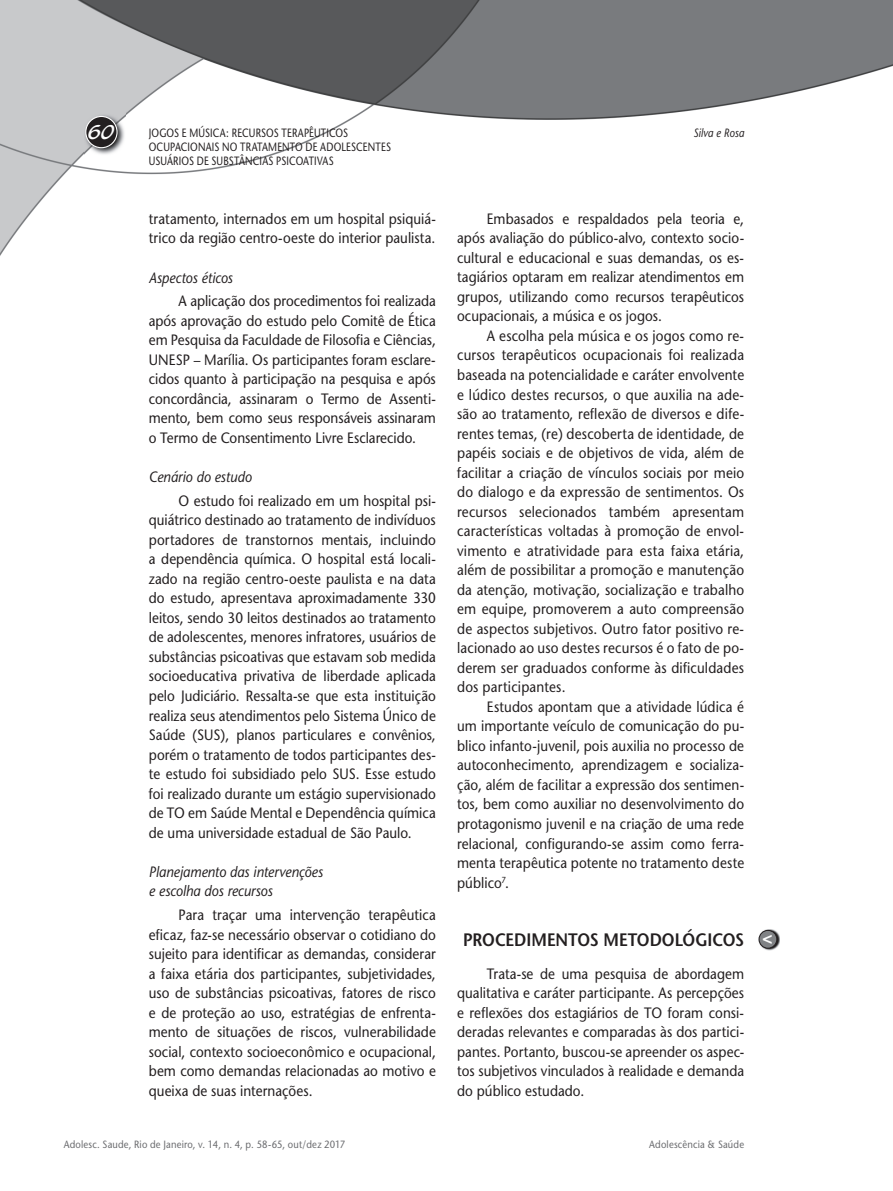
<style>
.page{position:relative;width:893px;height:1191px;background:#fff}
.page>*{position:absolute;margin:0;border:0;box-sizing:border-box;transform-origin:0 0}
.t1{font:21px "Blacklight D";color:#fff}
.t2{font:600 18px "Stone Sans";letter-spacing:-.005em;color:#231f20;scale:.9 1}
.t3{font:700 17.25px "Helvetica";color:#fff}
.t4{font:15px/19.5px "Stone Sans";color:#231f20;text-align:justify;scale:.9 1}
.t5{font:italic 15px/19.5px "Stone Sans";color:#231f20;scale:.9 1}
.t6{font:12px/14.4px "Stone Sans";letter-spacing:.02em;color:#231f20;scale:.8 1}
.t7{font:italic 12px "Stone Sans";color:#231f20;scale:.85 1}
.t8{font:10.5px "Stone Sans";letter-spacing:.02em;color:#6c6d70;scale:.9 1}
</style>
<div class="page">
<img style="left:0;top:0;width:893px;height:256px">
<img style="left:84px;top:114px;width:41px;height:42px">
<div style="left:86px;top:116px;width:31px;height:32px;background:#231f20;border-radius:50%"></div>
<div style="left:85px;top:116px;width:33px;height:32px;border:1px solid #fff;border-radius:50%"></div>
<img style="left:759px;top:929px;width:21px;height:21px">
<div style="left:759px;top:930px;width:18px;height:18px;background:#808285;border-radius:50%"></div>
<div style="left:759px;top:930px;width:18px;height:18px;border:1px solid #231f20;border-radius:50%"></div>
<h1 class="t1" style="left:88px;top:119px;width:28px">60</h1>
<p class="t6" style="left:149px;top:125px;width:251px">JOGOS E MÚSICA: RECURSOS TERAPÊUTICOS</p>
<p class="t7" style="left:693px;top:125px;width:61px">Silva e Rosa</p>
<p class="t6" style="left:149px;top:140px;width:304px">OCUPACIONAIS NO TRATAMENTO DE ADOLESCENTES<br>USUÁRIOS DE SUBSTÂNCIAS PSICOATIVAS</p>
<p class="t4" style="left:149px;top:209px;width:320px">tratamento, internados em um hospital psiquiá&shy;trico da região centro-oeste do interior paulista.</p>
<p class="t5" style="left:149px;top:267px;width:95px">Aspectos éticos</p>
<p class="t4" style="left:149px;top:291px;width:320px;text-indent:30px">A aplicação dos procedimentos foi realizada após aprovação do estudo pelo Comitê de Ética em Pesquisa da Faculdade de Filosofia e Ciências, UNESP – Marília. Os participantes foram esclare&shy;cidos quanto à participação na pesquisa e após concordância, assinaram o Termo de Assenti&shy;mento, bem como seus responsáveis assinaram o Termo de Consentimento Livre Esclarecido.</p>
<p class="t5" style="left:149px;top:467px;width:116px">Cenário do estudo</p>
<p class="t4" style="left:149px;top:491px;width:320px;text-indent:30px">O estudo foi realizado em um hospital psi&shy;quiátrico destinado ao tratamento de indivíduos portadores de transtornos mentais, incluindo a dependência química. O hospital está locali&shy;zado na região centro-oeste paulista e na data do estudo, apresentava aproximadamente 330 leitos, sendo 30 leitos destinados ao tratamento de adolescentes, menores infratores, usuários de substâncias psicoativas que estavam sob medida socioeducativa privativa de liberdade aplicada pelo Judiciário. Ressalta-se que esta instituição realiza seus atendimentos pelo Sistema Único de Saúde (SUS), planos particulares e convênios, porém o tratamento de todos participantes des&shy;te estudo foi subsidiado pelo SUS. Esse estudo foi realizado durante um estágio supervisionado de TO em Saúde Mental e Dependência química de uma universidade estadual de São Paulo.</p>
<p class="t5" style="left:149px;top:861px;width:195px">Planejamento das intervenções e escolha dos recursos</p>
<p class="t4" style="left:149px;top:905px;width:320px;text-indent:30px">Para traçar uma intervenção terapêutica eficaz, faz-se necessário observar o cotidiano do sujeito para identificar as demandas, considerar a faixa etária dos participantes, subjetividades, uso de substâncias psicoativas, fatores de risco e de proteção ao uso, estratégias de enfrenta&shy;mento de situações de riscos, vulnerabilidade social, contexto socioeconômico e ocupacional, bem como demandas relacionadas ao motivo e queixa de suas internações.</p>
<p class="t4" style="left:457px;top:209px;width:320px;text-indent:30px">Embasados e respaldados pela teoria e, após avaliação do público-alvo, contexto socio&shy;cultural e educacional e suas demandas, os es&shy;tagiários optaram em realizar atendimentos em grupos, utilizando como recursos terapêuticos ocupacionais, a música e os jogos.</p>
<p class="t4" style="left:457px;top:326px;width:320px;text-indent:30px">A escolha pela música e os jogos como re&shy;cursos terapêuticos ocupacionais foi realizada baseada na potencialidade e caráter envolvente e lúdico destes recursos, o que auxilia na ade&shy;são ao tratamento, reflexão de diversos e dife&shy;rentes temas, (re) descoberta de identidade, de papéis sociais e de objetivos de vida, além de facilitar a criação de vínculos sociais por meio do dialogo e da expressão de sentimentos. Os recursos selecionados também apresentam características voltadas à promoção de envol&shy;vimento e atratividade para esta faixa etária, além de possibilitar a promoção e manutenção da atenção, motivação, socialização e trabalho em equipe, promoverem a auto compreensão de aspectos subjetivos. Outro fator positivo re&shy;lacionado ao uso destes recursos é o fato de po&shy;derem ser graduados conforme às dificuldades dos participantes.</p>
<p class="t4" style="left:457px;top:697px;width:320px;text-indent:30px">Estudos apontam que a atividade lúdica é um importante veículo de comunicação do pu&shy;blico infanto-juvenil, pois auxilia no processo de autoconhecimento, aprendizagem e socializa&shy;ção, além de facilitar a expressão dos sentimen&shy;tos, bem como auxiliar no desenvolvimento do protagonismo juvenil e na criação de uma rede relacional, configurando-se assim como ferra&shy;menta terapêutica potente no tratamento deste público<sup>7</sup>.</p>
<p class="t2" style="left:463px;top:929px;width:314px">PROCEDIMENTOS METODOLÓGICOS</p>
<p class="t4" style="left:457px;top:963px;width:320px;text-indent:30px">Trata-se de uma pesquisa de abordagem qualitativa e caráter participante. As percepções e reflexões dos estagiários de TO foram consi&shy;deradas relevantes e comparadas às dos partici&shy;pantes. Portanto, buscou-se apreender os aspec&shy;tos subjetivos vinculados à realidade e demanda do público estudado.</p>
<p class="t8" style="left:64px;top:1137px;width:314px">Adolesc. Saude, Rio de Janeiro, v. 14, n. 4, p. 58-65, out/dez 2017</p>
<p class="t8" style="left:649px;top:1137px;width:107px">Adolescência &amp; Saúde</p>
<p class="t3" style="left:772px;top:951px;width:12px;rotate:-180deg">&gt;</p>
</div>
